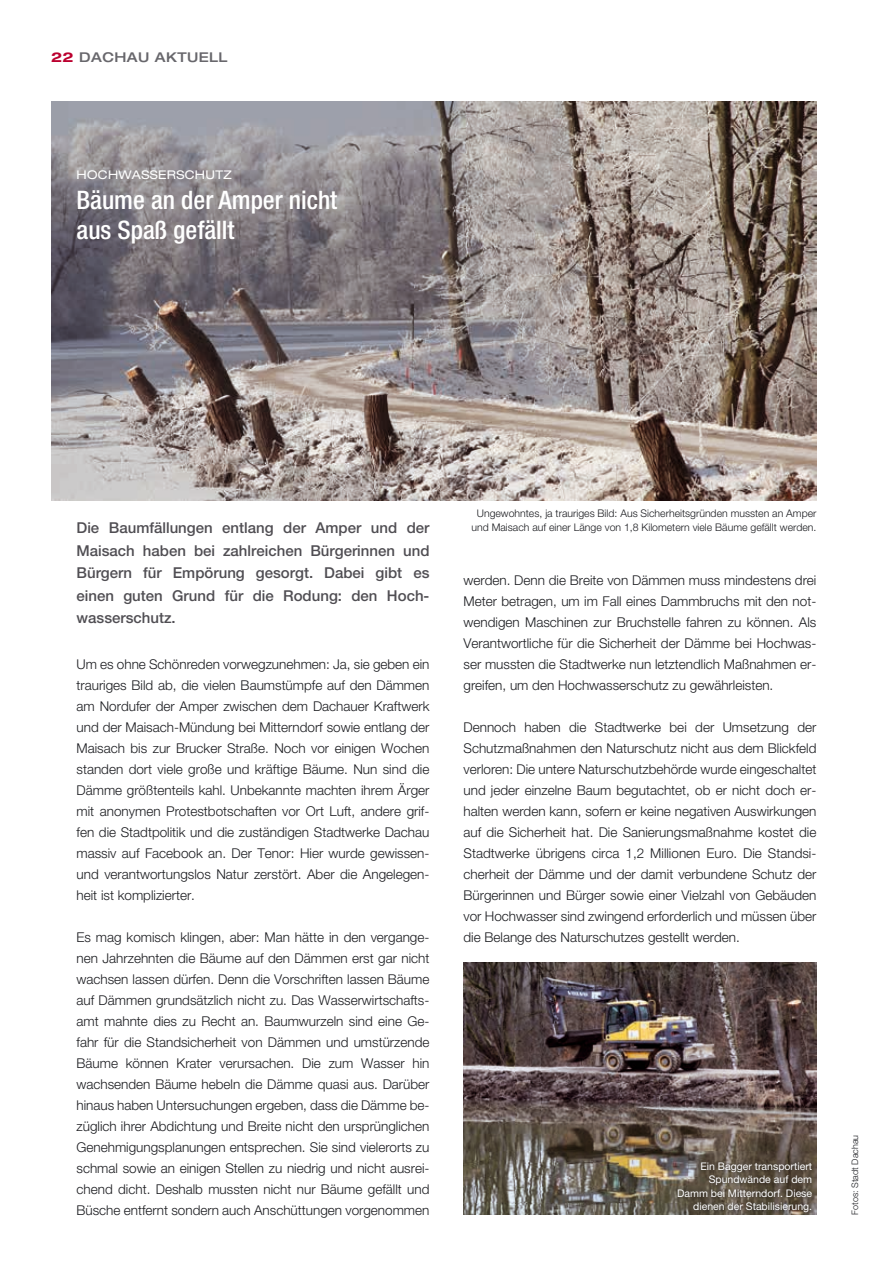
<style>
.page{position:relative;width:893px;height:1263px;background:#fff}
.page>*{position:absolute;margin:0;border:0;box-sizing:border-box;transform-origin:0 0}
.t1{font:500 condensed 25.5px/30px "Helvetica Neue";color:#fff}
.t2{font:500 15px/22.5px "Helvetica Neue";color:#504e53;text-align:justify}
.t3{font:300 13.5px/21px "Helvetica Neue";color:#1b1c20;text-align:justify}
.t4{font:500 expanded 13.5px "Helvetica Neue";letter-spacing:.03em;color:#68676c}
.t5{font:expanded 12px "Helvetica Neue";letter-spacing:.03em;color:#fff}
.t6{font:300 10.5px/13.5px "Helvetica Neue";color:#1b1c20;text-align:center}
.t7{font:10.5px/13.5px "Helvetica Neue";color:#fff;text-align:right}
.t8{font:300 9px "Helvetica Neue";color:#1b1c20}
.s1{font-weight:700;color:#bb002f}
</style>
<div class="page">
<img style="left:51px;top:102px;width:765px;height:399px">
<img style="left:463px;top:963px;width:353px;height:252px">
<div style="left:673px;top:1158px;width:143px;height:59px;background:#1b1c20;opacity:.75"></div>
<p class="t4" style="left:51px;top:48px;width:178px"><span class="s1">22</span> DACHAU AKTUELL</p>
<p class="t5" style="left:77px;top:168px;width:157px">HOCHWASSERSCHUTZ</p>
<h1 class="t1" style="left:77px;top:185px;width:262px">Bäume an der Amper nicht aus Spaß gefällt</h1>
<p class="t2" style="left:77px;top:516px;width:354px">Die Baumfällungen entlang der Amper und der Maisach haben bei zahlreichen Bürgerinnen und Bürgern für Empörung gesorgt. Dabei gibt es einen guten Grund für die Rodung: den Hoch&shy;wasserschutz.</p>
<p class="t3" style="left:77px;top:653px;width:354px">Um es ohne Schönreden vorwegzunehmen: Ja, sie geben ein trauriges Bild ab, die vielen Baumstümpfe auf den Dämmen am Nordufer der Amper zwischen dem Dachauer Kraftwerk und der Maisach-Mündung bei Mitterndorf sowie entlang der Maisach bis zur Brucker Straße. Noch vor einigen Wochen standen dort viele große und kräftige Bäume. Nun sind die Dämme größtenteils kahl. Unbekannte machten ihrem Ärger mit anonymen Protestbotschaften vor Ort Luft, andere grif&shy;fen die Stadtpolitik und die zuständigen Stadtwerke Dachau massiv auf Facebook an. Der Tenor: Hier wurde gewissen&shy;und verantwortungslos Natur zerstört. Aber die Angelegen&shy;heit ist komplizierter.</p>
<p class="t3" style="left:77px;top:926px;width:354px">Es mag komisch klingen, aber: Man hätte in den vergange&shy;nen Jahrzehnten die Bäume auf den Dämmen erst gar nicht wachsen lassen dürfen. Denn die Vorschriften lassen Bäume auf Dämmen grundsätzlich nicht zu. Das Wasserwirtschafts&shy;amt mahnte dies zu Recht an. Baumwurzeln sind eine Ge&shy;fahr für die Standsicherheit von Dämmen und umstürzende Bäume können Krater verursachen. Die zum Wasser hin wachsenden Bäume hebeln die Dämme quasi aus. Darüber hinaus haben Untersuchungen ergeben, dass die Dämme be&shy;züglich ihrer Abdichtung und Breite nicht den ursprünglichen Genehmigungsplanungen entsprechen. Sie sind vielerorts zu schmal sowie an einigen Stellen zu niedrig und nicht ausrei&shy;chend dicht. Deshalb mussten nicht nur Bäume gefällt und Büsche entfernt sondern auch Anschüttungen vorgenommen</p>
<p class="t6" style="left:472px;top:507px;width:346px">Ungewohntes, ja trauriges Bild: Aus Sicherheitsgründen mussten an Amper und Maisach auf einer Länge von 1,8 Kilometern viele Bäume gefällt werden.</p>
<p class="t3" style="left:463px;top:569px;width:354px">werden. Denn die Breite von Dämmen muss mindestens drei Meter betragen, um im Fall eines Dammbruchs mit den not&shy;wendigen Maschinen zur Bruchstelle fahren zu können. Als Verantwortliche für die Sicherheit der Dämme bei Hochwas&shy;ser mussten die Stadtwerke nun letztendlich Maßnahmen er&shy;greifen, um den Hochwasserschutz zu gewährleisten.</p>
<p class="t3" style="left:463px;top:716px;width:354px">Dennoch haben die Stadtwerke bei der Umsetzung der Schutzmaßnahmen den Naturschutz nicht aus dem Blickfeld verloren: Die untere Naturschutzbehörde wurde eingeschaltet und jeder einzelne Baum begutachtet, ob er nicht doch er&shy;halten werden kann, sofern er keine negativen Auswirkungen auf die Sicherheit hat. Die Sanierungsmaßnahme kostet die Stadtwerke übrigens circa 1,2 Millionen Euro. Die Standsi&shy;cherheit der Dämme und der damit verbundene Schutz der Bürgerinnen und Bürger sowie einer Vielzahl von Gebäuden vor Hochwasser sind zwingend erforderlich und müssen über die Belange des Naturschutzes gestellt werden.</p>
<p class="t7" style="left:677px;top:1159px;width:137px">Ein Bagger transportiert<br>Spundwände auf dem<br>Damm bei Mitterndorf. Diese dienen der Stabilisierung.</p>
<p class="t8" style="left:849px;top:1215px;width:82px;rotate:-90deg">Fotos: Stadt Dachau</p>
</div>
